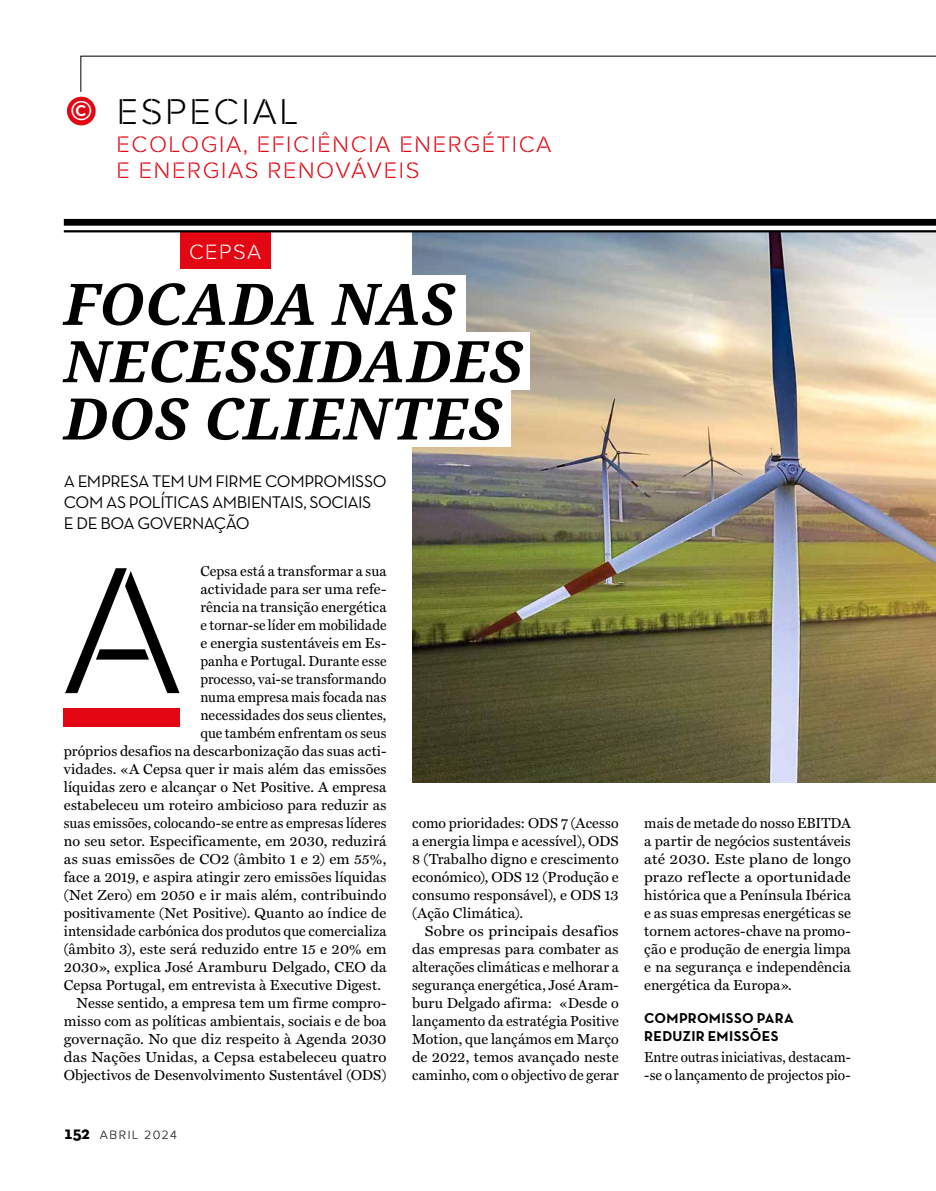
<style>
.page{position:relative;width:936px;height:1191px;background:#fff}
.page>*{position:absolute;margin:0;border:0;box-sizing:border-box;transform-origin:0 0}
.t1{font:187.2px "Rafale BG";color:#000}
.t2{font:italic 700 57.3px/57.3px "Droid Serif";letter-spacing:.02em;color:#000}
.t3{font:37.2px "Rafale BG";letter-spacing:.07em;color:#000}
.t4{font:37.2px "Neutra Text TF";color:#fff}
.t5{font:23.25px/25px "Rafale BG";letter-spacing:.07em;color:#e30613}
.t6{font:21.45px "Rafale BG";letter-spacing:.07em;color:#fff}
.t7{font:17.1px/21px "Neutra Text TF";letter-spacing:-.03em;color:#000}
.t8{font:14.55px/18px "Miller Text";letter-spacing:.005em;color:#000;text-align:justify}
.t9{font:14.55px/18px "Miller Text";letter-spacing:.005em;color:#000;text-align:justify;scale:.96 1}
.t10{font:14.55px/18px "Miller Text";letter-spacing:.005em;color:#000;text-align:justify;scale:1.07 1}
.t11{font:14.55px/18px "Miller Text";letter-spacing:.005em;color:#000;scale:.94 1}
.t12{font:14.55px "Miller Text";letter-spacing:.005em;color:#000;scale:.95 1}
.t13{font:14.55px "Miller Text";letter-spacing:.005em;color:#000;scale:1.05 1}
.t14{font:14.55px "Miller Text";letter-spacing:.005em;color:#000;scale:1.04 1}
.t15{font:700 14.55px/18px "Neutra Text TF";letter-spacing:.02em;color:#000}
.t16{font:12.6px "Rafale BG";letter-spacing:.12em;color:#000}
.s1{font-family:"Neutra Text TF";font-weight:700;font-size:18.15px}
</style>
<div class="page">
<div style="left:65px;top:95px;width:32px;height:32px;background:#e30613;border-radius:50%"></div>
<div style="left:64px;top:94px;width:35px;height:35px;border:3px solid #fff;border-radius:50%"></div>
<svg style="left:80px;top:55px;width:855px;height:37px"></svg>
<img style="left:412px;top:232px;width:523px;height:550px">
<div style="left:180px;top:232px;width:90px;height:37px;background:#e30613"></div>
<div style="left:64px;top:708px;width:116px;height:18px;background:#e30613"></div>
<div style="left:394px;top:275px;width:72px;height:58px;background:#fff"></div>
<div style="left:398px;top:332px;width:132px;height:58px;background:#fff"></div>
<div style="left:398px;top:390px;width:112px;height:57px;background:#fff"></div>
<hr style="left:64px;top:230px;width:871px;height:2px;background:#000">
<div style="left:64px;top:219px;width:871px;height:7px;background:#000"></div>
<h3 class="t4" style="left:70px;top:85px;width:24px">©</h3>
<h3 class="t3" style="left:117px;top:91px;width:183px">ESPECIAL</h3>
<h3 class="t5" style="left:117px;top:133px;width:436px">ECOLOGIA, EFICIÊNCIA ENERGÉTICA<br>E ENERGIAS RENOVÁVEIS</h3>
<h3 class="t6" style="left:189px;top:240px;width:74px">CEPSA</h3>
<h2 class="t2" style="left:64px;top:274px;width:460px">FOCADA NAS<br>NECESSIDADES<br>DOS CLIENTES</h2>
<p class="t7" style="left:64px;top:470px;width:324px">A EMPRESA TEM UM FIRME COMPROMISSO<br>COM AS POLÍTICAS AMBIENTAIS, SOCIAIS<br>E DE BOA GOVERNAÇÃO</p>
<p class="t8" style="left:200px;top:562px;width:188px">Cepsa está a transformar a sua</p>
<p class="t8" style="left:200px;top:580px;width:188px">actividade para ser uma refe-</p>
<p class="t8" style="left:200px;top:598px;width:188px">rência na transição energética</p>
<p class="t11" style="left:200px;top:616px;width:199px">e tornar-se líder em mobilidade</p>
<p class="t8" style="left:200px;top:634px;width:188px">e energia sustentáveis em Es-</p>
<p class="t12" style="left:200px;top:652px;width:197px">panha e Portugal. Durante esse</p>
<p class="t11" style="left:200px;top:670px;width:199px">processo, vai-se transformando</p>
<p class="t12" style="left:200px;top:688px;width:197px">numa empresa mais focada nas</p>
<p class="t8" style="left:200px;top:706px;width:188px">necessidades dos seus clientes,</p>
<p class="t12" style="left:200px;top:724px;width:197px">que também enfrentam os seus</p>
<p class="t8" style="left:64px;top:742px;width:324px">próprios desafios na descarbonização das suas acti-</p>
<p class="t8" style="left:64px;top:760px;width:324px">vidades. «A Cepsa quer ir mais além das emissões</p>
<p class="t8" style="left:64px;top:778px;width:324px">líquidas zero e alcançar o Net Positive. A empresa</p>
<p class="t8" style="left:64px;top:796px;width:324px">estabeleceu um roteiro ambicioso para reduzir as</p>
<p class="t9" style="left:64px;top:814px;width:337px">suas emissões, colocando-se entre as empresas líderes</p>
<p class="t8" style="left:64px;top:832px;width:324px">no seu setor. Especificamente, em 2030, reduzirá</p>
<p class="t8" style="left:64px;top:850px;width:324px">as suas emissões de CO2 (âmbito 1 e 2) em 55%,</p>
<p class="t8" style="left:64px;top:868px;width:324px">face a 2019, e aspira atingir zero emissões líquidas</p>
<p class="t8" style="left:64px;top:886px;width:324px">(Net Zero) em 2050 e ir mais além, contribuindo</p>
<p class="t8" style="left:64px;top:904px;width:324px">positivamente (Net Positive). Quanto ao índice de</p>
<p class="t8" style="left:64px;top:922px;width:324px">intensidade carbónica dos produtos que comercializa</p>
<p class="t8" style="left:64px;top:940px;width:324px">(âmbito 3), este será reduzido entre 15 e 20% em</p>
<p class="t8" style="left:64px;top:958px;width:324px">2030», explica José Aramburu Delgado, CEO da</p>
<p class="t8" style="left:64px;top:976px;width:319px">Cepsa Portugal, em entrevista à Executive Digest.</p>
<p class="t8" style="left:77px;top:994px;width:311px">Nesse sentido, a empresa tem um firme compro-</p>
<p class="t8" style="left:64px;top:1012px;width:324px">misso com as políticas ambientais, sociais e de boa</p>
<p class="t14" style="left:64px;top:1030px;width:312px">governação. No que diz respeito à Agenda 2030</p>
<p class="t13" style="left:64px;top:1048px;width:309px">das Nações Unidas, a Cepsa estabeleceu quatro</p>
<p class="t8" style="left:64px;top:1066px;width:324px">Objectivos de Desenvolvimento Sustentável (ODS)</p>
<h1 class="t1" style="left:62px;top:527px;width:121px">A</h1>
<p class="t16" style="left:64px;top:1128px;width:115px"><span class="s1">152</span> ABRIL 2024</p>
<p class="t8" style="left:412px;top:814px;width:208px">como prioridades: ODS 7 (Acesso a energia limpa e acessível), ODS 8 (Trabalho digno e crescimento económico), ODS 12 (Produção e consumo responsável), e ODS 13 (Ação Climática).</p>
<p class="t10" style="left:412px;top:922px;width:195px;text-indent:13px">Sobre os principais desafios das empresas para combater as alterações climáticas e melhorar a segurança energética, José Aram&shy;buru Delgado afirma: «Desde o lançamento da estratégia Positive Motion, que lançámos em Março de 2022, temos avançado neste caminho, com o objectivo de gerar</p>
<p class="t9" style="left:644px;top:814px;width:217px">mais de metade do nosso EBITDA a partir de negócios sustentáveis até 2030. Este plano de longo prazo reflecte a oportunidade histórica que a Península Ibérica e as suas empresas energéticas se tornem actores-chave na promo&shy;ção e produção de energia limpa e na segurança e independência energética da Europa».</p>
<p class="t15" style="left:644px;top:1009px;width:151px">COMPROMISSO PARA<br>REDUZIR EMISSÕES</p>
<p class="t11" style="left:644px;top:1048px;width:221px">Entre outras iniciativas, destacam--se o lançamento de projectos pio-</p>
</div>
